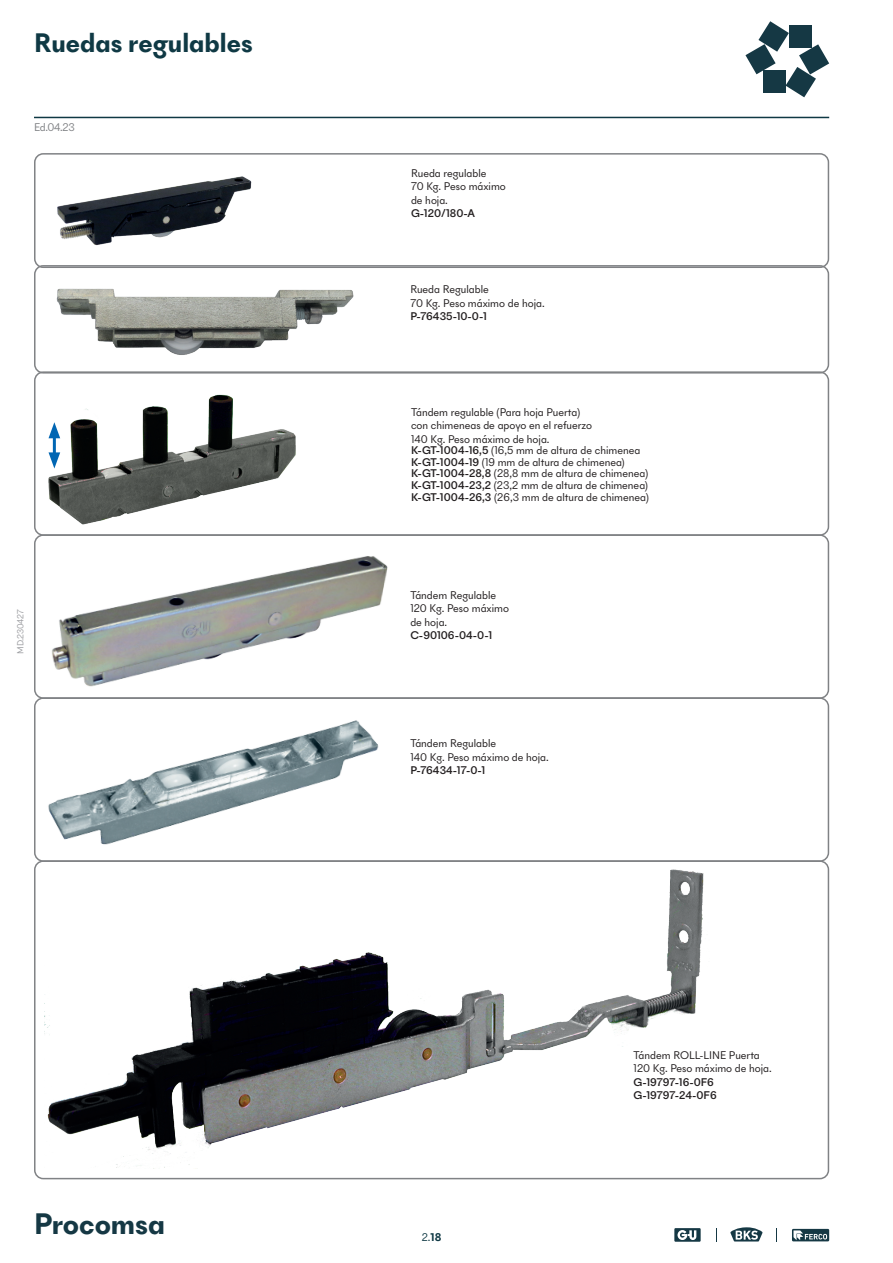
<style>
.page{position:relative;width:893px;height:1263px;background:#fff}
.page>*{position:absolute;margin:0;border:0;box-sizing:border-box;transform-origin:0 0}
.t1{font:700 29.85px "New Panam Skyline";color:#153844}
.t2{font:700 27px "New Panam Skyline";color:#0f3944}
.t3{font:11.25px/13.5px "New Panam Skyline";color:#231f20}
.t4{font:500 11.25px/13.5px "New Panam Skyline";color:#231f20}
.t5{font:11.25px "New Panam Skyline";color:#808285}
.t6{font:11.25px "New Panam Skyline";color:#0f3944}
.t7{font:9px "New Panam Skyline";letter-spacing:-.02em;color:#9b9ca0}
.s1{font-weight:500}
.s2{font-weight:700}
</style>
<div class="page">
<hr style="left:34px;top:117px;width:795px;height:1px;background:#0f3944">
<svg style="left:745px;top:21px;width:84px;height:76px"></svg>
<svg style="left:716px;top:1228px;width:1px;height:13px"></svg>
<svg style="left:776px;top:1228px;width:1px;height:13px"></svg>
<svg style="left:674px;top:1228px;width:27px;height:14px"></svg>
<svg style="left:730px;top:1227px;width:32px;height:14px"></svg>
<svg style="left:792px;top:1229px;width:37px;height:12px"></svg>
<div style="left:34px;top:153px;width:795px;height:115px;border:2px solid #808285;border-radius:9px"></div>
<img style="left:57px;top:176px;width:195px;height:70px">
<div style="left:34px;top:697px;width:795px;height:165px;border:2px solid #808285;border-radius:9px"></div>
<img style="left:43px;top:699px;width:340px;height:163px">
<img style="left:45px;top:869px;width:659px;height:299px">
<div style="left:34px;top:534px;width:795px;height:165px;border:2px solid #808285;border-radius:9px"></div>
<img style="left:44px;top:556px;width:346px;height:149px">
<div style="left:34px;top:265px;width:795px;height:109px;border:2px solid #808285;border-radius:9px"></div>
<img style="left:57px;top:288px;width:297px;height:67px">
<div style="left:34px;top:371px;width:795px;height:165px;border:2px solid #808285;border-radius:9px"></div>
<img style="left:49px;top:394px;width:247px;height:131px">
<h2 class="t2" style="left:34px;top:25px;width:220px">Ruedas regulables</h2>
<p class="t5" style="left:34px;top:120px;width:42px">Ed.04.23</p>
<p class="t7" style="left:15px;top:654px;width:46px;rotate:-90deg">MD.230427</p>
<h1 class="t1" style="left:34px;top:1204px;width:133px">Procomsa</h1>
<p class="t3" style="left:411px;top:166px;width:96px">Rueda regulable<br>70 Kg. Peso máximo de hoja.</p>
<p class="t4" style="left:411px;top:207px;width:66px">G-120/180-A</p>
<p class="t3" style="left:410px;top:282px;width:136px">Rueda Regulable<br>70 Kg. Peso máximo de hoja.</p>
<p class="t4" style="left:410px;top:310px;width:78px">P-76435-10-0-1</p>
<p class="t3" style="left:411px;top:405px;width:183px">Tándem regulable (Para hoja Puerta) con chimeneas de apoyo en el refuerzo<br>140 Kg. Peso máximo de hoja.</p>
<p class="t3" style="left:411px;top:444px;width:239px;line-height:11.6px"><span class="s1">K-GT-1004-16,5</span> (16,5 mm de altura de chimenea <span class="s1">K-GT-1004-19</span> (19 mm de altura de chimenea)<br><span class="s1">K-GT-1004-28,8</span> (28,8 mm de altura de chimenea)<br><span class="s1">K-GT-1004-23,2</span> (23,2 mm de altura de chimenea)<br><span class="s1">K-GT-1004-26,3</span> (26,3 mm de altura de chimenea)</p>
<p class="t3" style="left:410px;top:588px;width:100px">Tándem Regulable<br>120 Kg. Peso máximo de hoja.</p>
<p class="t4" style="left:410px;top:629px;width:83px">C-90106-04-0-1</p>
<p class="t3" style="left:410px;top:736px;width:140px">Tándem Regulable<br>140 Kg. Peso máximo de hoja.</p>
<p class="t4" style="left:410px;top:764px;width:76px">P-76434-17-0-1</p>
<p class="t6" style="left:422px;top:1230px;width:21px">2.<span class="s2">18</span></p>
<p class="t3" style="left:634px;top:1048px;width:140px">Tándem ROLL-LINE Puerta<br>120 Kg. Peso máximo de hoja.</p>
<p class="t4" style="left:634px;top:1075px;width:85px">G-19797-16-0F6<br>G-19797-24-0F6</p>
</div>
